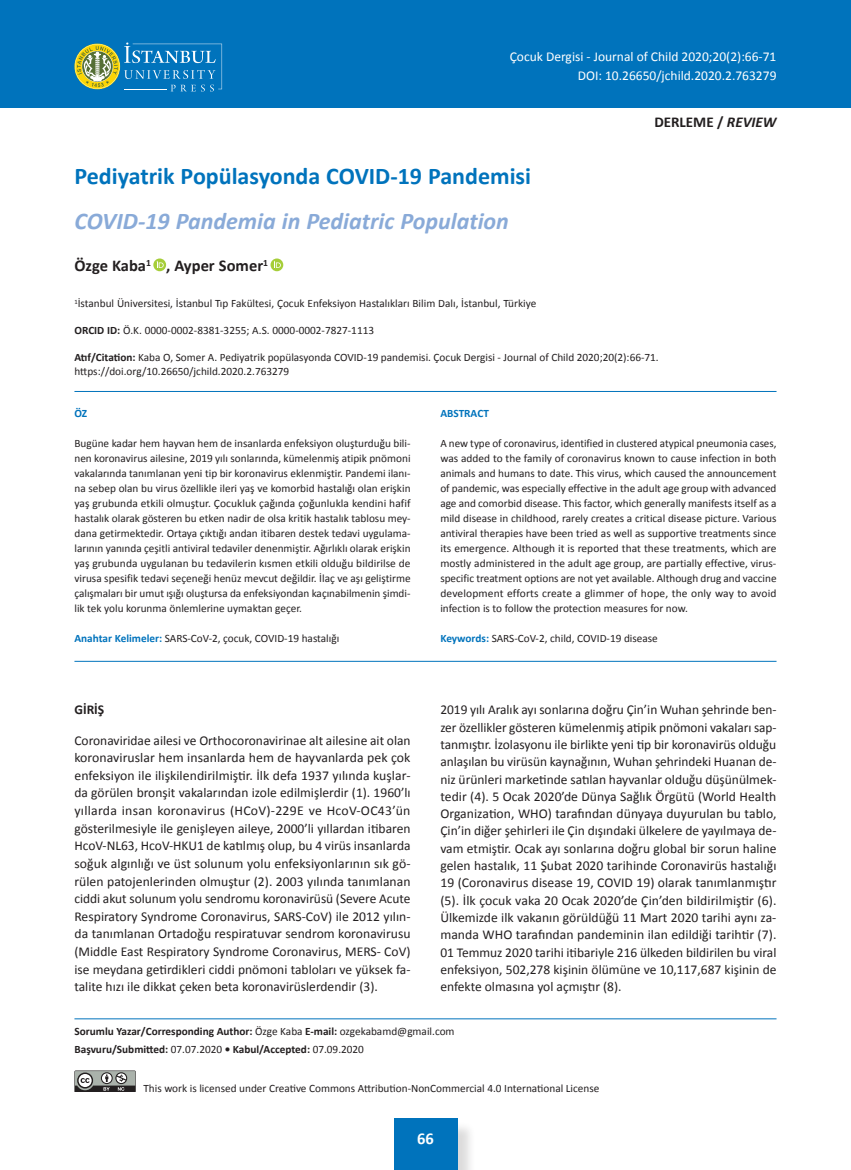
<style>
.page{position:relative;width:851px;height:1170px;background:#fff}
.page>*{position:absolute;margin:0;border:0;box-sizing:border-box;transform-origin:0 0}
.t1{font:700 24px "Calibri";color:#0073bc}
.t2{font:italic 700 24px "Calibri";color:#89aad8}
.t3{font:700 16.5px "Calibri";color:#231f20}
.t4{font:700 16.5px "Calibri";color:#fff}
.t5{font:700 15px "Calibri";color:#231f20}
.t6{font:13.5px/17.2px "Calibri";color:#231f20;text-align:justify}
.t7{font:13.5px/19.5px "Calibri";color:#fff;text-align:right}
.t8{font:700 13.5px "Calibri";color:#231f20}
.t9{font:11.25px/15px "Calibri";color:#231f20;text-align:justify}
.t10{font:700 11.25px/17.7px "Calibri";color:#231f20}
.t11{font:700 11.25px "Calibri";color:#0073bc}
.s1{font-style:italic}
.s2{font-weight:700}
.s3{font-weight:700;color:#0073bc}
.s4{font-weight:400}
</style>
<div class="page">
<div style="left:396px;top:1121px;width:80px;height:48px;background:#231f20;opacity:.16"></div>
<div style="left:393px;top:1118px;width:64px;height:51px;background:#0073bc"></div>
<div style="left:0;top:0;width:850px;height:107px;background:#0073bc"></div>
<svg style="left:153px;top:258px;width:13px;height:13px"></svg>
<svg style="left:157px;top:261px;width:7px;height:7px"></svg>
<svg style="left:270px;top:258px;width:13px;height:13px"></svg>
<svg style="left:274px;top:261px;width:7px;height:7px"></svg>
<hr style="left:74px;top:1018px;width:702px;height:1px;background:#0073bc">
<hr style="left:74px;top:391px;width:702px;height:1px;background:#0073bc">
<hr style="left:74px;top:661px;width:702px;height:1px;background:#0073bc">
<svg style="left:74px;top:1070px;width:62px;height:21px"></svg>
<svg style="left:74px;top:43px;width:148px;height:49px"></svg>
<p class="t7" style="left:509px;top:46px;width:268px">Çocuk Dergisi - Journal of Child 2020;20(2):66-71<br>DOI: 10.26650/jchild.2020.2.763279</p>
<h3 class="t5" style="left:654px;top:112px;width:124px">DERLEME / <span class="s1">REVIEW</span></h3>
<h1 class="t1" style="left:74px;top:161px;width:458px">Pediyatrik Popülasyonda COVID-19 Pandemisi</h1>
<h1 class="t2" style="left:74px;top:206px;width:436px">COVID-19 Pandemia in Pediatric Population</h1>
<h2 class="t3" style="left:74px;top:255px;width:195px">Özge Kaba<sup>1</sup> , Ayper Somer<sup>1</sup></h2>
<p class="t9" style="left:74px;top:296px;width:463px"><sup>1</sup>İstanbul Üniversitesi, İstanbul Tıp Fakültesi, Çocuk Enfeksiyon Hastalıkları Bilim Dalı, İstanbul, Türkiye</p>
<p class="t9" style="left:74px;top:323px;width:301px"><span class="s2">ORCID ID:</span> Ö.K. 0000-0002-8381-3255; A.S. 0000-0002-7827-1113</p>
<p class="t9" style="left:74px;top:351px;width:585px;line-height:13.5px"><span class="s2">Atıf/Citation:</span> Kaba O, Somer A. Pediyatrik popülasyonda COVID-19 pandemisi. Çocuk Dergisi - Journal of Child 2020;20(2):66-71. https://doi.org/10.26650/jchild.2020.2.763279</p>
<p class="t11" style="left:74px;top:405px;width:14px">ÖZ</p>
<p class="t9" style="left:74px;top:435px;width:337px">Bugüne kadar hem hayvan hem de insanlarda enfeksiyon oluşturduğu bili&shy;nen koronavirus ailesine, 2019 yılı sonlarında, kümelenmiş atipik pnömoni vakalarında tanımlanan yeni tip bir koronavirus eklenmiştir. Pandemi ilanı&shy;na sebep olan bu virus özellikle ileri yaş ve komorbid hastalığı olan erişkin yaş grubunda etkili olmuştur. Çocukluk çağında çoğunlukla kendini hafif hastalık olarak gösteren bu etken nadir de olsa kritik hastalık tablosu mey&shy;dana getirmektedir. Ortaya çıktığı andan itibaren destek tedavi uygulama&shy;larının yanında çeşitli antiviral tedaviler denenmiştir. Ağırlıklı olarak erişkin yaş grubunda uygulanan bu tedavilerin kısmen etkili olduğu bildirilse de virusa spesifik tedavi seçeneği henüz mevcut değildir. İlaç ve aşı geliştirme çalışmaları bir umut ışığı oluştursa da enfeksiyondan kaçınabilmenin şimdi&shy;lik tek yolu korunma önlemlerine uymaktan geçer.</p>
<p class="t9" style="left:74px;top:630px;width:266px"><span class="s3">Anahtar Kelimeler:</span> SARS-CoV-2, çocuk, COVID-19 hastalığı</p>
<p class="t8" style="left:74px;top:701px;width:31px">GİRİŞ</p>
<p class="t6" style="left:74px;top:731px;width:337px">Coronaviridae ailesi ve Orthocoronavirinae alt ailesine ait olan koronaviruslar hem insanlarda hem de hayvanlarda pek çok enfeksiyon ile ilişkilendirilmiştir. İlk defa 1937 yılında kuşlar&shy;da görülen bronşit vakalarından izole edilmişlerdir (1). 1960’lı yıllarda insan koronavirus (HCoV)-229E ve HcoV-OC43’ün gösterilmesiyle ile genişleyen aileye, 2000’li yıllardan itibaren HcoV-NL63, HcoV-HKU1 de katılmış olup, bu 4 virüs insanlarda soğuk algınlığı ve üst solunum yolu enfeksiyonlarının sık gö&shy;rülen patojenlerinden olmuştur (2). 2003 yılında tanımlanan ciddi akut solunum yolu sendromu koronavirüsü (Severe Acute Respiratory Syndrome Coronavirus, SARS-CoV) ile 2012 yılın&shy;da tanımlanan Ortadoğu respiratuvar sendrom koronavirusu (Middle East Respiratory Syndrome Coronavirus, MERS- CoV) ise meydana getirdikleri ciddi pnömoni tabloları ve yüksek fa&shy;talite hızı ile dikkat çeken beta koronavirüslerdendir (3).</p>
<p class="t11" style="left:440px;top:405px;width:50px">ABSTRACT</p>
<p class="t9" style="left:440px;top:435px;width:337px">A new type of coronavirus, identified in clustered atypical pneumonia cases, was added to the family of coronavirus known to cause infection in both animals and humans to date. This virus, which caused the announcement of pandemic, was especially effective in the adult age group with advanced age and comorbid disease. This factor, which generally manifests itself as a mild disease in childhood, rarely creates a critical disease picture. Various antiviral therapies have been tried as well as supportive treatments since its emergence. Although it is reported that these treatments, which are mostly administered in the adult age group, are partially effective, virus&shy;specific treatment options are not yet available. Although drug and vaccine development efforts create a glimmer of hope, the only way to avoid infection is to follow the protection measures for now.</p>
<p class="t9" style="left:440px;top:630px;width:219px"><span class="s3">Keywords:</span> SARS-CoV-2, child, COVID-19 disease</p>
<p class="t6" style="left:440px;top:701px;width:337px">2019 yılı Aralık ayı sonlarına doğru Çin’in Wuhan şehrinde ben&shy;zer özellikler gösteren kümelenmiş atipik pnömoni vakaları sap&shy;tanmıştır. İzolasyonu ile birlikte yeni tip bir koronavirüs olduğu anlaşılan bu virüsün kaynağının, Wuhan şehrindeki Huanan de&shy;niz ürünleri marketinde satılan hayvanlar olduğu düşünülmek&shy;tedir (4). 5 Ocak 2020’de Dünya Sağlık Örgütü (World Health Organization, WHO) tarafından dünyaya duyurulan bu tablo, Çin’in diğer şehirleri ile Çin dışındaki ülkelere de yayılmaya de&shy;vam etmiştir. Ocak ayı sonlarına doğru global bir sorun haline gelen hastalık, 11 Şubat 2020 tarihinde Coronavirüs hastalığı 19 (Coronavirus disease 19, COVID 19) olarak tanımlanmıştır (5). İlk çocuk vaka 20 Ocak 2020’de Çin’den bildirilmiştir (6).<br>Ülkemizde ilk vakanın görüldüğü 11 Mart 2020 tarihi aynı za&shy;manda WHO tarafından pandeminin ilan edildiği tarihtir (7).<br>01 Temmuz 2020 tarihi itibariyle 216 ülkeden bildirilen bu viral enfeksiyon, 502,278 kişinin ölümüne ve 10,117,687 kişinin de enfekte olmasına yol açmıştır (8).</p>
<p class="t10" style="left:74px;top:1022px;width:381px">Sorumlu Yazar/Corresponding Author: <span class="s4">Özge Kaba</span> E-mail: <span class="s4">ozgekabamd@gmail.com<br></span>Başvuru/Submitted: <span class="s4">07.07.2020</span> • Kabul/Accepted: <span class="s4">07.09.2020</span></p>
<p class="t9" style="left:143px;top:1080px;width:457px">This work is licensed under Creative Commons Attribution-NonCommercial 4.0 International License</p>
<h2 class="t4" style="left:417px;top:1127px;width:18px">66</h2>
</div>
